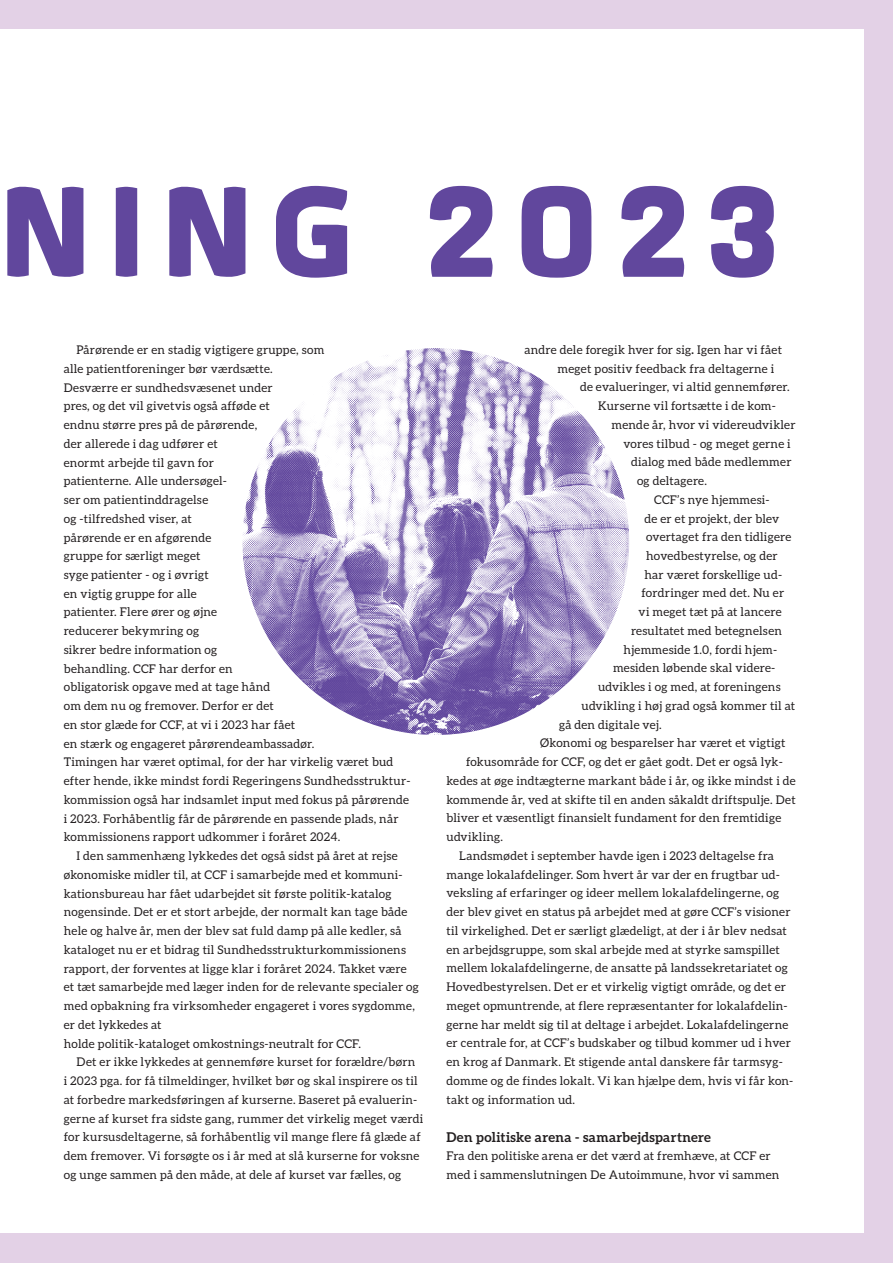
<style>
.page{position:relative;width:893px;height:1263px;background:#e3d1e6}
.page>*{position:absolute;margin:0;border:0;box-sizing:border-box;transform-origin:0 0}
.t1{font:900 180px "Quan";letter-spacing:.08em;color:#61479d}
.t2{font:700 13.5px "Aleo";letter-spacing:.025em;color:#231f20}
.t3{font:12px/18.8px "Aleo";letter-spacing:.02em;color:#231f20}
.s1{font-weight:700}
</style>
<div class="page">
<div style="left:0;top:30px;width:863px;height:1203px;background:#fff"></div>
<img style="left:242px;top:348px;width:387px;height:387px;border-radius:193px">
<h1 class="t1" style="left:-2px;top:140px;width:786px">NING 2023</h1>
<p class="t3" style="left:64px;top:340px;width:348px;text-indent:13px">Pårørende er en stadig vigtigere gruppe, som<br>alle patientforeninger bør værdsætte.<br>Desværre er sundhedsvæsenet under<br>pres, og det vil givetvis også afføde et<br>endnu større pres på de pårørende,<br>der allerede i dag udfører et<br>enormt arbejde til gavn for<br>patienterne. Alle undersøgel-<br>ser om patientinddragelse<br>og -tilfredshed viser, at<br>pårørende er en afgørende<br>gruppe for særligt meget<br>syge patienter - og i øvrigt<br>en vigtig gruppe for alle<br>patienter. Flere ører og øjne<br>reducerer bekymring og<br>sikrer bedre information og<br>behandling. CCF har derfor en<br>obligatorisk opgave med at tage hånd<br>om dem nu og fremover. Derfor er det<br>en stor glæde for CCF, at vi i 2023 har fået<br>en stærk og engageret pårørendeambassadør.<br>Timingen har været optimal, for der har virkelig været bud efter hende, ikke mindst fordi Regeringens Sundhedsstruktur&shy;kommission også har indsamlet input med fokus på pårørende i 2023. Forhåbentlig får de pårørende en passende plads, når kommissionens rapport udkommer i foråret 2024.</p>
<p class="t3" style="left:64px;top:846px;width:357px;text-indent:13px">I den sammenhæng lykkedes det også sidst på året at rejse økonomiske midler til, at CCF i samarbejde med et kommuni&shy;kationsbureau har fået udarbejdet sit første politik-katalog nogensinde. Det er et stort arbejde, der normalt kan tage både hele og halve år, men der blev sat fuld damp på alle kedler, så kataloget nu er et bidrag til Sundhedsstrukturkommissionens rapport, der forventes at ligge klar i foråret 2024. Takket være et tæt samarbejde med læger inden for de relevante specialer og med opbakning fra virksomheder engageret i vores sygdomme, er det lykkedes at<br>holde politik-kataloget omkostnings-neutralt for CCF.</p>
<p class="t3" style="left:64px;top:1052px;width:361px;text-indent:13px">Det er ikke lykkedes at gennemføre kurset for forældre/børn<br>i 2023 pga. for få tilmeldinger, hvilket bør og skal inspirere os til at forbedre markedsføringen af kurserne. Baseret på evaluerin&shy;gerne af kurset fra sidste gang, rummer det virkelig meget værdi for kursusdeltagerne, så forhåbentlig vil mange flere få glæde af dem fremover. Vi forsøgte os i år med at slå kurserne for voksne og unge sammen på den måde, at dele af kurset var fælles, og</p>
<p class="t3" style="left:524px;top:340px;width:259px">andre dele foregik hver for sig<span class="s1">.</span> Igen har vi fået</p>
<p class="t3" style="left:557px;top:359px;width:218px">meget positiv feedback fra deltagerne i</p>
<p class="t3" style="left:580px;top:377px;width:211px">de evalueringer, vi altid gennemfører.</p>
<p class="t3" style="left:598px;top:396px;width:179px">Kurserne vil fortsætte i de kom-</p>
<p class="t3" style="left:611px;top:415px;width:186px">mende år, hvor vi videreudvikler</p>
<p class="t3" style="left:623px;top:434px;width:169px">vores tilbud - og meget gerne i</p>
<p class="t3" style="left:631px;top:452px;width:162px">dialog med både medlemmer</p>
<p class="t3" style="left:637px;top:471px;width:71px">og deltagere.</p>
<p class="t3" style="left:654px;top:490px;width:117px">CCF’s nye hjemmesi-</p>
<p class="t3" style="left:644px;top:509px;width:136px">de er et projekt, der blev</p>
<p class="t3" style="left:646px;top:527px;width:147px">overtaget fra den tidligere</p>
<p class="t3" style="left:646px;top:546px;width:133px">hovedbestyrelse, og der</p>
<p class="t3" style="left:644px;top:565px;width:139px">har været forskellige ud-</p>
<p class="t3" style="left:641px;top:584px;width:144px">fordringer med det. Nu er</p>
<p class="t3" style="left:638px;top:602px;width:145px">vi meget tæt på at lancere</p>
<p class="t3" style="left:631px;top:621px;width:152px">resultatet med betegnelsen</p>
<p class="t3" style="left:623px;top:640px;width:155px">hjemmeside 1.0, fordi hjem-</p>
<p class="t3" style="left:613px;top:659px;width:164px">mesiden løbende skal videre-</p>
<p class="t3" style="left:598px;top:677px;width:184px">udvikles i og med, at foreningens</p>
<p class="t3" style="left:581px;top:696px;width:215px">udvikling i høj grad også kommer til at</p>
<p class="t3" style="left:559px;top:715px;width:104px">gå den digitale vej.</p>
<p class="t3" style="left:540px;top:734px;width:247px">Økonomi og besparelser har været et vigtigt</p>
<p class="t3" style="left:466px;top:752px;width:318px">fokusområde for CCF, og det er gået godt. Det er også lyk-</p>
<p class="t3" style="left:446px;top:771px;width:351px">kedes at øge indtægterne markant både i år, og ikke mindst i de</p>
<p class="t3" style="left:446px;top:790px;width:351px">kommende år, ved at skifte til en anden såkaldt driftspulje. Det</p>
<p class="t3" style="left:446px;top:809px;width:336px">bliver et væsentligt finansielt fundament for den fremtidige</p>
<p class="t3" style="left:446px;top:827px;width:58px">udvikling.</p>
<p class="t3" style="left:459px;top:846px;width:316px">Landsmødet i september havde igen i 2023 deltagelse fra</p>
<p class="t3" style="left:446px;top:865px;width:335px">mange lokalafdelinger. Som hvert år var der en frugtbar ud-</p>
<p class="t3" style="left:446px;top:884px;width:334px">veksling af erfaringer og ideer mellem lokalafdelingerne, og</p>
<p class="t3" style="left:446px;top:902px;width:346px">der blev givet en status på arbejdet med at gøre CCF’s visioner</p>
<p class="t3" style="left:446px;top:921px;width:342px">til virkelighed. Det er særligt glædeligt, at der i år blev nedsat</p>
<p class="t3" style="left:446px;top:940px;width:335px">en arbejdsgruppe, som skal arbejde med at styrke samspillet</p>
<p class="t3" style="left:446px;top:958px;width:343px">mellem lokalafdelingerne, de ansatte på landssekretariatet og</p>
<p class="t3" style="left:446px;top:977px;width:341px">Hovedbestyrelsen. Det er et virkelig vigtigt område, og det er</p>
<p class="t3" style="left:446px;top:996px;width:343px">meget opmuntrende, at flere repræsentanter for lokalafdelin-</p>
<p class="t3" style="left:446px;top:1015px;width:343px">gerne har meldt sig til at deltage i arbejdet. Lokalafdelingerne</p>
<p class="t3" style="left:446px;top:1033px;width:346px">er centrale for, at CCF’s budskaber og tilbud kommer ud i hver</p>
<p class="t3" style="left:446px;top:1052px;width:338px">en krog af Danmark. Et stigende antal danskere får tarmsyg-</p>
<p class="t3" style="left:446px;top:1071px;width:348px">domme og de findes lokalt. Vi kan hjælpe dem, hvis vi får kon-</p>
<p class="t3" style="left:446px;top:1090px;width:130px">takt og information ud.</p>
<p class="t2" style="left:446px;top:1129px;width:266px">Den politiske arena - samarbejdspartnere</p>
<p class="t3" style="left:446px;top:1146px;width:334px">Fra den politiske arena er det værd at fremhæve, at CCF er med i sammenslutningen De Autoimmune, hvor vi sammen</p>
</div>
